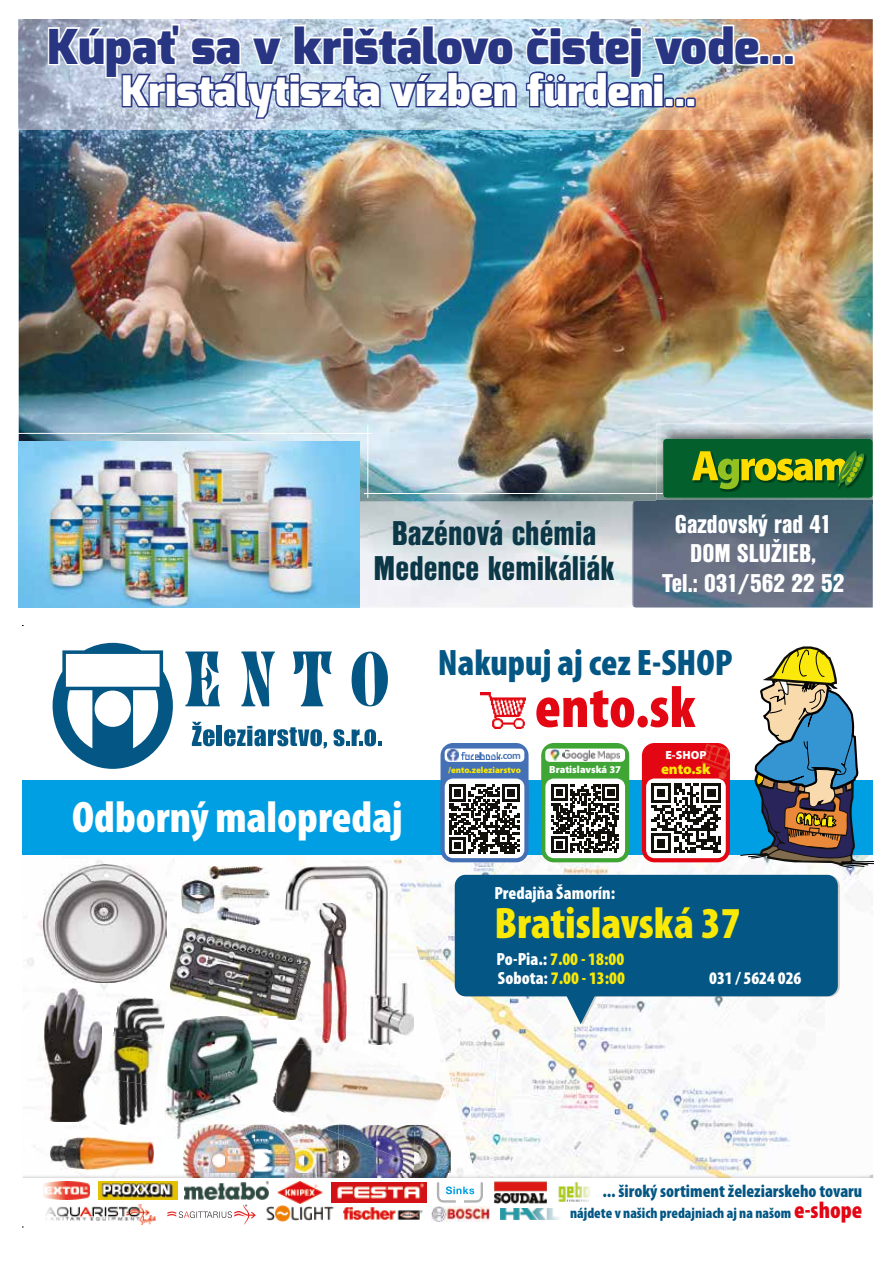
<style>
.page{position:relative;width:893px;height:1263px;background:#fff}
.page>*{position:absolute;margin:0;border:0;box-sizing:border-box;transform-origin:0 0}
.t1{font:900 condensed 59.1px "Myriad Pro";color:#e30613}
.t2{font:900 48px "Exo";color:#283583}
.t3{font:900 condensed 44.4px "Myriad Pro";color:#fff}
.t4{font:900 condensed 44.4px "Myriad Pro";color:#fae906}
.t5{font:900 42px "Exo";color:#fff}
.t6{font:900 condensed 36.9px "Myriad Pro";color:#045784}
.t7{font:35.85px/34.5px "Nimbus San DCE Blac Cond";color:#0c3746;text-align:center}
.t8{font:26.85px/30px "Nimbus San DCE Blac Cond";color:#fff;text-align:center}
.t9{font:900 condensed 17.7px "Myriad Pro";color:#045784}
.t10{font:900 condensed 17.7px/18.9px "Myriad Pro";color:#fae906}
.t11{font:900 condensed 17.7px "Myriad Pro";color:#fff}
.t12{font:900 condensed 14.85px "Myriad Pro";color:#045784}
.t13{font:900 14.85px "Myriad Pro";letter-spacing:-.005em;color:#fae906}
.t14{font:900 11.85px "Myriad Pro";color:#fff}
.t15{font:900 10.35px "Myriad Pro";color:#fff}
.t16{font:600 10.35px "Myriad Pro";color:#4470b6}
.t17{font:900 8.85px "Myriad Pro";color:#fae906}
.s1{color:#fff}
.s2{font-size:23.7px;color:#e30613}
</style>
<div class="page">
<img style="left:19px;top:19px;width:854px;height:482px">
<img style="left:360px;top:501px;width:513px;height:106px">
<img style="left:632px;top:502px;width:1px;height:104px">
<img style="left:19px;top:19px;width:785px;height:111px">
<img style="left:19px;top:441px;width:341px;height:166px">
<div style="left:759px;top:54px;width:11px;height:11px;border:3px solid #fff"></div>
<div style="left:771px;top:54px;width:11px;height:11px;border:3px solid #fff"></div>
<div style="left:784px;top:54px;width:10px;height:11px;border:3px solid #fff"></div>
<svg style="left:46px;top:22px;width:472px;height:98px;background:#b4c2da"></svg>
<img style="left:524px;top:23px;width:237px;height:86px">
<div style="left:664px;top:97px;width:10px;height:10px;border:3px solid #283583"></div>
<div style="left:675px;top:97px;width:10px;height:10px;border:3px solid #283583"></div>
<div style="left:686px;top:97px;width:10px;height:10px;border:3px solid #283583"></div>
<hr style="left:19px;top:433px;width:353px;height:1px;background:#fff">
<hr style="left:367px;top:425px;width:1px;height:73px;background:#fff">
<hr style="left:364px;top:493px;width:509px;height:1px;background:#fff">
<img style="left:656px;top:423px;width:217px;height:80px">
<div style="left:663px;top:439px;width:210px;height:59px;background:#035f2c;border-radius:3px"></div>
<img style="left:720px;top:489px;width:18px;height:3px">
<svg style="left:692px;top:451px;width:175px;height:38px"></svg>
<img style="left:395px;top:854px;width:475px;height:320px">
<img style="left:23px;top:854px;width:372px;height:43px">
<img style="left:27px;top:915px;width:35px;height:255px">
<img style="left:166px;top:897px;width:33px;height:42px">
<img style="left:414px;top:938px;width:10px;height:107px">
<img style="left:423px;top:975px;width:52px;height:199px">
<img style="left:62px;top:1137px;width:92px;height:36px">
<div style="left:23px;top:780px;width:850px;height:74px;background:#009fe3"></div>
<img style="left:569px;top:1024px;width:28px;height:1px">
<svg style="left:559px;top:996px;width:43px;height:28px"></svg>
<div style="left:455px;top:875px;width:383px;height:121px;background:#045784;border-radius:11px"></div>
<svg style="left:53px;top:643px;width:120px;height:126px"></svg>
<svg style="left:185px;top:651px;width:35px;height:55px"></svg>
<svg style="left:241px;top:651px;width:34px;height:55px"></svg>
<svg style="left:293px;top:651px;width:39px;height:55px"></svg>
<svg style="left:352px;top:651px;width:36px;height:55px"></svg>
<svg style="left:192px;top:722px;width:23px;height:24px"></svg>
<div style="left:217px;top:726px;width:5px;height:20px;background:#045784"></div>
<svg style="left:224px;top:726px;width:103px;height:23px"></svg>
<svg style="left:333px;top:729px;width:49px;height:17px"></svg>
<svg style="left:740px;top:646px;width:133px;height:222px"></svg>
<img style="left:285px;top:866px;width:129px;height:179px">
<img style="left:113px;top:995px;width:52px;height:41px">
<img style="left:108px;top:1036px;width:53px;height:43px">
<img style="left:117px;top:1079px;width:31px;height:46px">
<img style="left:320px;top:903px;width:27px;height:140px">
<img style="left:182px;top:866px;width:88px;height:59px">
<img style="left:44px;top:864px;width:122px;height:119px">
<img style="left:165px;top:1020px;width:112px;height:119px">
<img style="left:170px;top:928px;width:140px;height:92px">
<img style="left:170px;top:1016px;width:107px;height:4px">
<img style="left:277px;top:1045px;width:168px;height:80px">
<img style="left:290px;top:1028px;width:51px;height:17px">
<img style="left:320px;top:1036px;width:16px;height:7px">
<img style="left:266px;top:1079px;width:11px;height:30px">
<img style="left:414px;top:1125px;width:37px;height:49px">
<img style="left:377px;top:1125px;width:53px;height:39px">
<img style="left:377px;top:1149px;width:37px;height:25px">
<img style="left:268px;top:1124px;width:75px;height:50px">
<img style="left:339px;top:1124px;width:37px;height:12px">
<img style="left:343px;top:1149px;width:33px;height:25px">
<img style="left:343px;top:1125px;width:33px;height:24px">
<img style="left:304px;top:1124px;width:35px;height:50px">
<img style="left:315px;top:1124px;width:24px;height:10px">
<img style="left:225px;top:1139px;width:43px;height:35px">
<img style="left:225px;top:1124px;width:52px;height:15px">
<img style="left:183px;top:1125px;width:42px;height:49px">
<img style="left:225px;top:1125px;width:29px;height:14px">
<img style="left:481px;top:692px;width:44px;height:36px">
<img style="left:44px;top:988px;width:58px;height:134px">
<svg style="left:100px;top:1110px;width:2px;height:11px"></svg>
<img style="left:50px;top:1137px;width:103px;height:32px">
<img style="left:23px;top:1174px;width:850px;height:4px">
<svg style="left:376px;top:1125px;width:1px;height:53px"></svg>
<svg style="left:339px;top:1174px;width:4px;height:4px"></svg>
<svg style="left:296px;top:1174px;width:8px;height:4px"></svg>
<img style="left:225px;top:1174px;width:71px;height:4px">
<svg style="left:642px;top:743px;width:88px;height:119px;background:#b56164"></svg>
<svg style="left:541px;top:743px;width:88px;height:119px;background:#819e7c"></svg>
<svg style="left:440px;top:743px;width:89px;height:119px;background:#7e8da1"></svg>
<img style="left:43px;top:1182px;width:46px;height:18px">
<img style="left:99px;top:1182px;width:79px;height:18px">
<img style="left:46px;top:1204px;width:110px;height:20px">
<svg style="left:167px;top:1204px;width:89px;height:20px"></svg>
<img style="left:184px;top:1181px;width:84px;height:19px">
<img style="left:266px;top:1206px;width:68px;height:16px">
<img style="left:278px;top:1182px;width:44px;height:21px">
<img style="left:332px;top:1182px;width:94px;height:20px">
<img style="left:343px;top:1207px;width:79px;height:13px">
<svg style="left:437px;top:1182px;width:46px;height:20px"></svg>
<img style="left:494px;top:1181px;width:53px;height:22px">
<img style="left:432px;top:1206px;width:57px;height:15px">
<img style="left:558px;top:1182px;width:32px;height:20px">
<img style="left:501px;top:1208px;width:59px;height:12px">
<h2 class="t2" style="left:47px;top:16px;width:750px">Kúpať sa v krištálovo čistej vode...</h2>
<h3 class="t5" style="left:121px;top:64px;width:577px">Kristálytiszta vízben fürdeni...</h3>
<h3 class="t7" style="left:374px;top:516px;width:242px">Bazénová chémia<br>Medence kemikáliák</h3>
<p class="t8" style="left:662px;top:509px;width:184px">Gazdovský rad 41<br>DOM SLUŽIEB,<br>Tel.: 031/562 22 52</p>
<h3 class="t3" style="left:72px;top:792px;width:332px">Odborný malopredaj</h3>
<h3 class="t6" style="left:438px;top:642px;width:296px">Nakupuj aj cez E-SHOP</h3>
<h1 class="t1" style="left:535px;top:674px;width:162px">ento.sk</h1>
<p class="t13" style="left:661px;top:761px;width:51px">ento.sk</p>
<p class="t14" style="left:665px;top:748px;width:43px">E-SHOP</p>
<p class="t16" style="left:500px;top:750px;width:22px">.com</p>
<p class="t17" style="left:448px;top:765px;width:74px">/ento.zeleziarstvo</p>
<p class="t15" style="left:549px;top:764px;width:74px">Bratislavská 37</p>
<p class="t11" style="left:494px;top:883px;width:122px">Predajňa Šamorín:</p>
<h3 class="t4" style="left:494px;top:899px;width:248px">Bratislavská 37</h3>
<p class="t10" style="left:497px;top:950px;width:130px"><span class="s1">Po-Pia.:</span> 7.00 - 18:00<br><span class="s1">Sobota:</span> 7.00 - 13:00</p>
<p class="t11" style="left:709px;top:968px;width:94px">031 / 5624 026</p>
<p class="t9" style="left:602px;top:1181px;width:261px">... široký sortiment železiarskeho tovaru</p>
<p class="t12" style="left:570px;top:1204px;width:294px">nájdete v našich predajniach aj na našom <span class="s2">e-shope</span></p>
</div>
